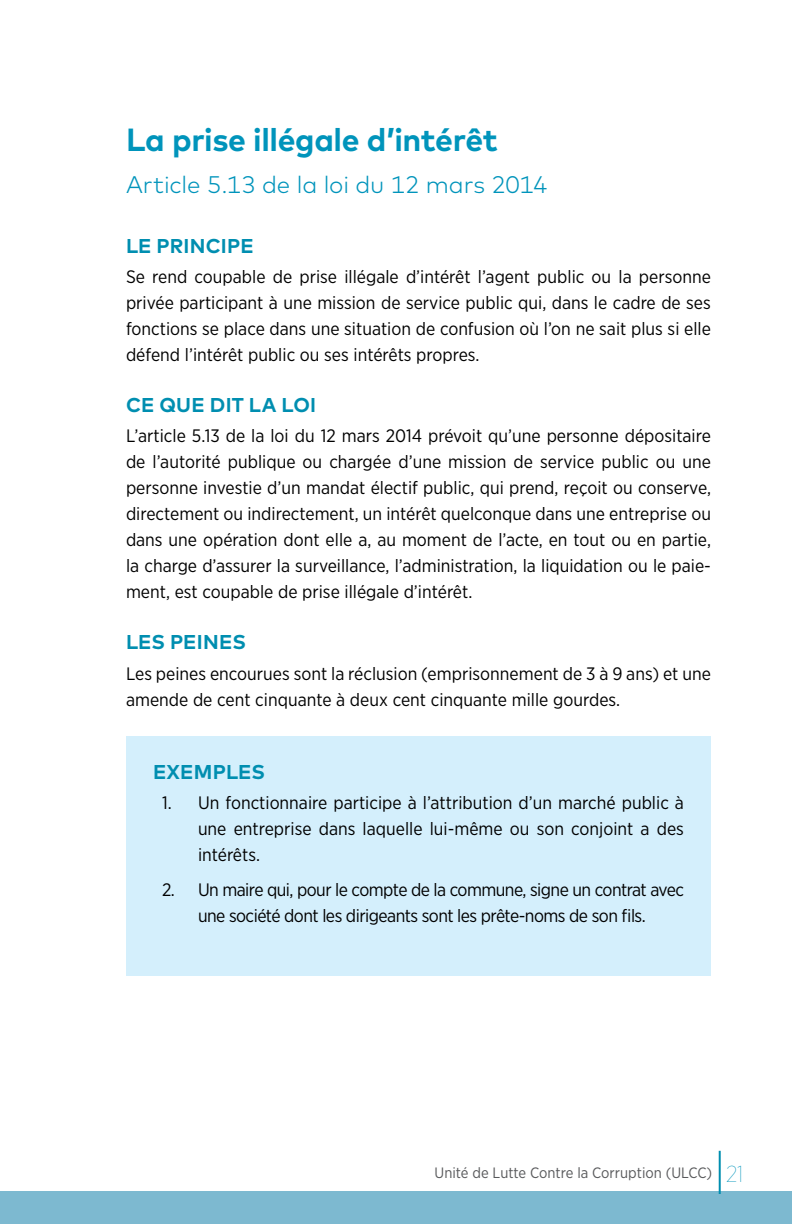
<style>
.page{position:relative;width:792px;height:1224px;background:#fff}
.page>*{position:absolute;margin:0;border:0;box-sizing:border-box;transform-origin:0 0}
.t1{font:700 32px "Mark";letter-spacing:-.015em;color:#0094bb}
.t2{font:300 24px "Mark";letter-spacing:-.005em;color:#0094bb}
.t3{font:700 20px "Mark";letter-spacing:.01em;color:#008eb0}
.t4{font:18px/26px "Gotham Narrow";color:#000;text-align:justify}
.t5{font:18px/26px "Gotham Narrow";letter-spacing:-.03em;color:#000;text-align:center}
.t6{font:15px "Gotham Narrow";color:#58595b}
.s1{font-weight:100;font-size:23px;color:#0094bb}
</style>
<div class="page">
<div style="left:0;top:1191px;width:792px;height:33px;background:#7db9d0"></div>
<hr style="left:719px;top:1151px;width:2px;height:43px;background:#008eb0">
<div style="left:126px;top:736px;width:585px;height:239px;background:#d4effc"></div>
<h1 class="t1" style="left:126px;top:122px;width:373px">La prise illégale d’intérêt</h1>
<h2 class="t2" style="left:126px;top:170px;width:423px">Article 5.13 de la loi du 12 mars 2014</h2>
<p class="t3" style="left:126px;top:234px;width:129px">LE PRINCIPE</p>
<p class="t4" style="left:126px;top:263px;width:587px">Se rend coupable de prise illégale d’intérêt l’agent public ou la personne privée participant à une mission de service public qui, dans le cadre de ses fonctions se place dans une situation de confusion où l’on ne sait plus si elle défend l’intérêt public ou ses intérêts propres.</p>
<p class="t3" style="left:126px;top:393px;width:192px">CE QUE DIT LA LOI</p>
<p class="t4" style="left:126px;top:423px;width:587px">L’article 5.13 de la loi du 12 mars 2014 prévoit qu’une personne dépositaire de l’autorité publique ou chargée d’une mission de service public ou une personne investie d’un mandat électif public, qui prend, reçoit ou conserve, directement ou indirectement, un intérêt quelconque dans une entreprise ou dans une opération dont elle a, au moment de l’acte, en tout ou en partie, la charge d’assurer la surveillance, l’administration, la liquidation ou le paie&shy;ment, est coupable de prise illégale d’intérêt.</p>
<p class="t3" style="left:126px;top:631px;width:122px">LES PEINES</p>
<p class="t4" style="left:126px;top:660px;width:586px">Les peines encourues sont la réclusion (emprisonnement de 3 à 9 ans) et une amende de cent cinquante à deux cent cinquante mille gourdes.</p>
<p class="t3" style="left:153px;top:760px;width:114px">EXEMPLES</p>
<p class="t4" style="left:198px;top:790px;width:488px;text-indent:-36px">1. Un fonctionnaire participe à l’attribution d’un marché public à une entreprise dans laquelle lui-même ou son conjoint a des intérêts.</p>
<p class="t5" style="left:162px;top:877px;width:523px">2. Un maire qui, pour le compte de la commune, signe un contrat avec une société dont les dirigeants sont les prête-noms de son fils.</p>
<p class="t6" style="left:435px;top:1164px;width:310px">Unité de Lutte Contre la Corruption (ULCC) <span class="s1">21</span></p>
</div>
